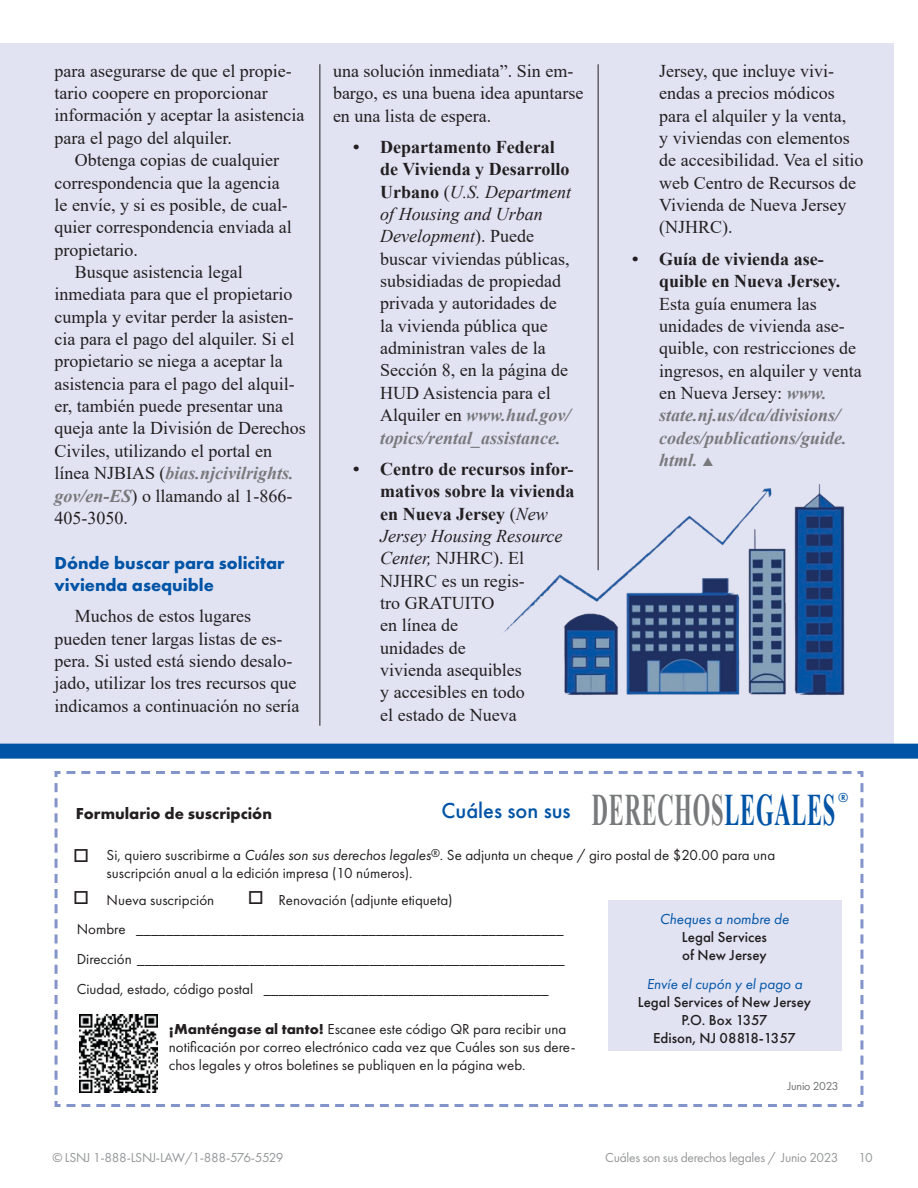
<style>
.page{position:relative;width:918px;height:1188px;background:#fff}
.page>*{position:absolute;margin:0;border:0;box-sizing:border-box;transform-origin:0 0}
.t1{font:700 45px "Times New Roman";letter-spacing:.035em;color:#77797b;scale:.5 1}
.t2{font:500 22.5px "Futura PT";color:#0054a6}
.t3{font:18px/22.4px "Times New Roman";color:#231f20}
.t4{font:700 18px/22.4px "Futura PT";color:#0054a6}
.t5{font:700 18px/22.4px "Times New Roman";color:#231f20}
.t6{font:italic 700 18px "Times New Roman";color:#77797b}
.t7{font:700 16.5px "Futura PT";color:#231f20}
.t8{font:15px/18px "Futura PT";color:#231f20}
.t9{font:500 15px/18px "Futura PT";color:#231f20}
.t10{font:italic 15px "Futura PT";color:#0054a6}
.t11{font:13.5px "Futura PT";letter-spacing:-.02em;color:#949698}
.t12{font:500 13.5px "Futura PT";color:#0054a6}
.t13{font:12px "Futura PT";letter-spacing:-.02em;color:#6d6f71}
.s1{font-weight:400;font-style:normal;color:#231f20}
.s2{font-weight:700;font-style:italic;color:#77797b}
.s3{font-weight:700}
.s4{font-style:italic}
.s5{color:#0054a6}
</style>
<div class="page">
<div style="left:0;top:43px;width:893px;height:1083px;background:#e1e3f3"></div>
<hr style="left:320px;top:64px;width:1px;height:662px;background:#231f20">
<hr style="left:598px;top:64px;width:1px;height:506px;background:#231f20">
<div style="left:0;top:752px;width:918px;height:393px;background:#fff"></div>
<svg style="left:54px;top:771px;width:810px;height:336px"></svg>
<div style="left:608px;top:900px;width:234px;height:150px;background:#e1e3f3"></div>
<img style="left:79px;top:1014px;width:78px;height:79px">
<div style="left:0;top:744px;width:918px;height:15px;background:#0054a6"></div>
<img style="left:503px;top:473px;width:391px;height:226px">
<svg style="left:75px;top:849px;width:13px;height:13px"></svg>
<svg style="left:75px;top:891px;width:13px;height:13px"></svg>
<svg style="left:249px;top:891px;width:13px;height:13px"></svg>
<p class="t3" style="left:55px;top:59px;width:251px">para asegurarse de que el propie&shy;tario coopere en proporcionar información y aceptar la asistencia para el pago del alquiler.</p>
<p class="t3" style="left:75px;top:148px;width:206px">Obtenga copias de cualquier</p>
<p class="t3" style="left:55px;top:171px;width:227px">correspondencia que la agencia</p>
<p class="t3" style="left:55px;top:193px;width:235px">le envíe, y si es posible, de cual-</p>
<p class="t3" style="left:55px;top:215px;width:239px">quier correspondencia enviada al</p>
<p class="t3" style="left:55px;top:238px;width:85px">propietario.</p>
<p class="t3" style="left:75px;top:260px;width:169px">Busque asistencia legal</p>
<p class="t3" style="left:55px;top:283px;width:239px">inmediata para que el propietario</p>
<p class="t3" style="left:55px;top:305px;width:241px">cumpla y evitar perder la asisten-</p>
<p class="t3" style="left:55px;top:327px;width:241px">cia para el pago del alquiler. Si el</p>
<p class="t3" style="left:55px;top:350px;width:230px">propietario se niega a aceptar la</p>
<p class="t3" style="left:55px;top:372px;width:242px">asistencia para el pago del alquil-</p>
<p class="t3" style="left:55px;top:394px;width:230px">er, también puede presentar una</p>
<p class="t3" style="left:55px;top:417px;width:253px">queja ante la División de Derechos</p>
<p class="t3" style="left:55px;top:439px;width:219px">Civiles, utilizando el portal en</p>
<p class="t6" style="left:55px;top:461px;width:241px"><span class="s1">línea NJBIAS (</span>bias.njcivilrights.</p>
<p class="t3" style="left:55px;top:484px;width:239px"><span class="s2">gov/en-ES</span>) o llamando al 1-866-</p>
<p class="t3" style="left:55px;top:506px;width:75px">405-3050.</p>
<p class="t4" style="left:55px;top:551px;width:231px">Dónde buscar para solicitar vivienda asequible</p>
<p class="t3" style="left:55px;top:604px;width:246px;text-indent:20px">Muchos de estos lugares pueden tener largas listas de es&shy;pera. Si usted está siendo desalo&shy;jado, utilizar los tres recursos que indicamos a continuación no sería</p>
<p class="t3" style="left:333px;top:59px;width:252px">una solución inmediata”. Sin em&shy;bargo, es una buena idea apuntarse en una lista de espera.</p>
<p class="t3" style="left:380px;top:135px;width:192px;text-indent:-27px"><span class="s3">• Departamento Federal de Vivienda y Desarrollo<br>Urbano</span> (<span class="s4">U.S. Department of Housing and Urban<br>Development</span>). Puede buscar viviendas públicas, subsidiadas de propiedad privada y autoridades de la vivienda pública que administran vales de la<br>Sección 8, en la página de<br>HUD Asistencia para el<br>Alquiler en <span class="s2">www.hud.gov/ topics/rental_assistance.</span></p>
<p class="t3" style="left:380px;top:457px;width:196px;text-indent:-27px"><span class="s3">• Centro de recursos infor&shy;mativos sobre la vivienda en Nueva Jersey</span> (<span class="s4">New<br>Jersey Housing Resource<br>Center,</span> NJHRC). El<br>NJHRC es un regis-<br>tro GRATUITO<br>en línea de<br>unidades de<br>vivienda asequibles<br>y accesibles en todo<br>el estado de Nueva</p>
<p class="t3" style="left:659px;top:59px;width:206px">Jersey, que incluye vivi&shy;endas a precios módicos para el alquiler y la venta,<br>y viviendas con elementos de accesibilidad. Vea el sitio web Centro de Recursos de<br>Vivienda de Nueva Jersey (NJHRC).</p>
<p class="t5" style="left:659px;top:247px;width:183px;text-indent:-27px">• Guía de vivienda ase&shy;quible en Nueva Jersey.</p>
<p class="t3" style="left:659px;top:292px;width:204px">Esta guía enumera las unidades de vivienda ase&shy;quible, con restricciones de ingresos, en alquiler y venta en Nueva Jersey: <span class="s2">www. state.nj.us/dca/divisions/ codes/publications/guide. html.</span></p>
<h1 class="t1" style="left:592px;top:777px;width:489px">DERECHOS<span class="s5">LEGALES</span></h1>
<p class="t12" style="left:838px;top:790px;width:12px">®</p>
<p class="t2" style="left:442px;top:797px;width:131px">Cuáles son sus</p>
<p class="t7" style="left:76px;top:803px;width:198px">Formulario de suscripción</p>
<p class="t8" style="left:107px;top:846px;width:670px">Si, quiero suscribirme a <span class="s4">Cu</span>á<span class="s4">les son sus derechos legales</span><sup>®</sup>. Se adjunta un cheque / giro postal de $20.00 para una suscripción anual a la edición impresa (10 números).</p>
<p class="t8" style="left:107px;top:891px;width:109px">Nueva suscripción</p>
<p class="t8" style="left:279px;top:891px;width:176px">Renovación (adjunte etiqueta)</p>
<p class="t8" style="left:77px;top:914px;width:490px;line-height:30px;text-align:justify">Nombre _________________________________________________________ Dirección _________________________________________________________ Ciudad, estado, código postal ______________________________________</p>
<p class="t10" style="left:660px;top:910px;width:131px">Cheques a nombre de</p>
<p class="t9" style="left:682px;top:928px;width:87px">Legal Services of New Jersey</p>
<p class="t10" style="left:647px;top:975px;width:157px">Envíe el cupón y el pago a</p>
<p class="t9" style="left:638px;top:993px;width:175px;text-align:center">Legal Services of New Jersey<br>P.O. Box 1357<br>Edison, NJ 08818-1357</p>
<p class="t13" style="left:788px;top:1079px;width:52px">Junio 2023</p>
<p class="t8" style="left:169px;top:1020px;width:408px"><span class="s3">¡Manténgase al tanto!</span> Escanee este código QR para recibir una notificación por correo electrónico cada vez que Cuáles son sus dere&shy;chos legales y otros boletines se publiquen en la página web.</p>
<p class="t11" style="left:52px;top:1149px;width:233px">© LSNJ 1-888-LSNJ-LAW/1-888-576-5529</p>
<p class="t11" style="left:605px;top:1149px;width:235px">Cuáles son sus derechos legales / Junio 2023</p>
<p class="t11" style="left:858px;top:1149px;width:16px">10</p>
</div>
